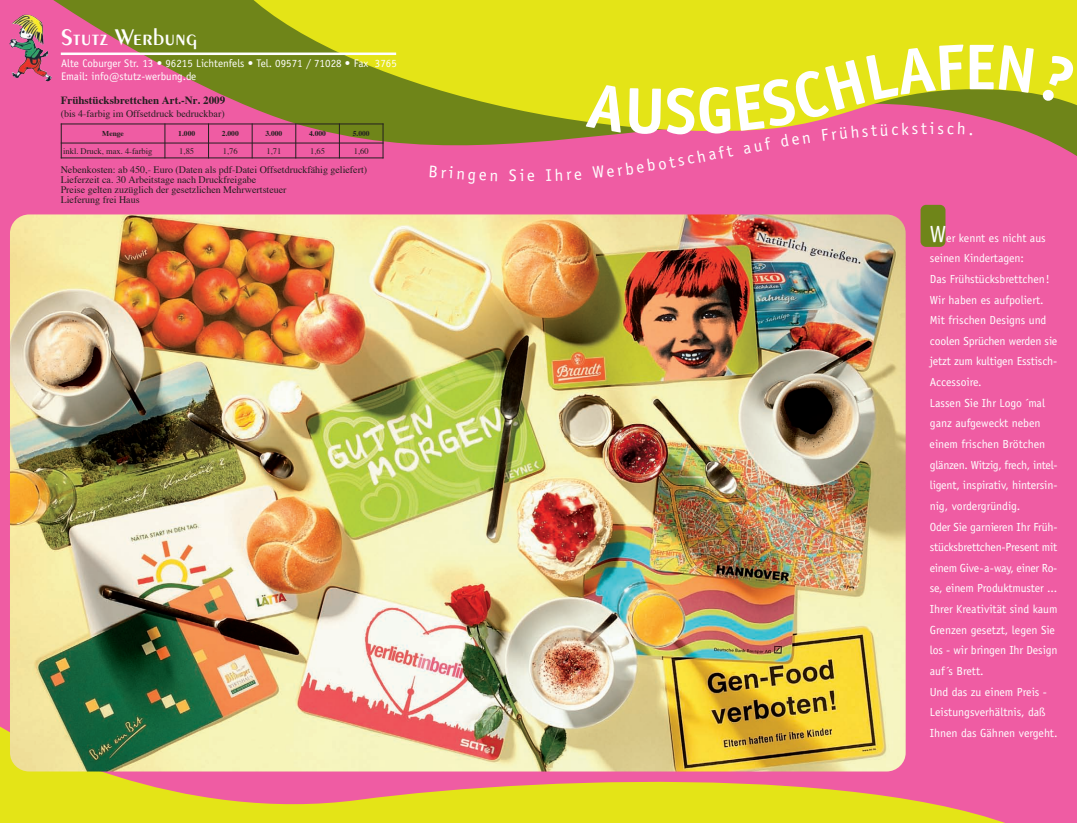
<style>
.page{position:relative;width:1077px;height:823px;background:#fff}
.page>*{position:absolute;margin:0;border:0;box-sizing:border-box;transform-origin:0 0}
.t1{font:700 64.7px "Officina Sans";color:#fff}
.t2{font:600 24px "Exotic 350 BT";color:#fff}
.t3{font:16.9px "Officina Sans";color:#fff}
.t4{font:11.7px/20.6px "Officina Sans";letter-spacing:-.01em;color:#fff}
.t5{font:11px/13.2px "Officina Sans";color:#fff}
.t6{font:700 11px "Times";color:#231f20}
.t7{font:10px/10px "Times";color:#231f20}
.t8{font:8.5px "Times";color:#231f20}
.t9{font:700 7.5px "Times";color:#231f20}
.s1{font-size:23.4px}
</style>
<div class="page">
<div style="left:0;top:0;width:1076px;height:822px;background:#ef5ca3"></div>
<svg style="left:11px;top:0;width:935px;height:214px"></svg>
<svg style="left:160px;top:0;width:916px;height:173px"></svg>
<svg style="left:0;top:696px;width:1002px;height:126px;fill:#e4e417"></svg>
<div style="left:920px;top:205px;width:25px;height:42px;background:#6f8519;border-radius:6px"></div>
<img style="left:10px;top:214px;width:895px;height:557px;border-radius:19px">
<img style="left:9px;top:35px;width:43px;height:46px">
<hr style="left:61px;top:52px;width:335px;height:3px;background:#fff">
<hr style="left:61px;top:123px;width:1px;height:35px;background:#231f20">
<hr style="left:164px;top:123px;width:1px;height:35px;background:#231f20">
<hr style="left:208px;top:123px;width:1px;height:35px;background:#231f20">
<hr style="left:252px;top:123px;width:1px;height:35px;background:#231f20">
<hr style="left:295px;top:123px;width:1px;height:35px;background:#231f20">
<hr style="left:339px;top:123px;width:1px;height:35px;background:#231f20">
<hr style="left:382px;top:123px;width:1px;height:35px;background:#231f20">
<hr style="left:61px;top:123px;width:322px;height:1px;background:#231f20">
<hr style="left:61px;top:142px;width:322px;height:1px;background:#231f20">
<hr style="left:61px;top:157px;width:322px;height:1px;background:#231f20">
<svg style="left:585px;top:83px;width:76px;height:51px;background:#d4d31a"></svg>
<svg style="left:998px;top:45px;width:78px;height:61px;background:#cfd317"></svg>
<svg style="left:468px;top:171px;width:29px;height:12px"></svg>
<svg style="left:509px;top:169px;width:7px;height:13px"></svg>
<svg style="left:527px;top:173px;width:7px;height:9px"></svg>
<svg style="left:546px;top:168px;width:35px;height:13px"></svg>
<svg style="left:592px;top:156px;width:92px;height:22px"></svg>
<svg style="left:698px;top:44px;width:274px;height:101px"></svg>
<h2 class="t2" style="left:61px;top:28px;width:138px">Stutz Werbung</h2>
<p class="t5" style="left:61px;top:58px;width:337px">Alte Coburger Str. 13 • 96215 Lichtenfels • Tel. 09571 / 71028 • Fax 3765<br>Email: info@stutz-werbung.de</p>
<p class="t6" style="left:61px;top:96px;width:166px">Frühstücksbrettchen Art.-Nr. 2009</p>
<p class="t7" style="left:61px;top:109px;width:165px">(bis 4-farbig im Offsetdruck bedruckbar)</p>
<p class="t9" style="left:102px;top:131px;width:23px">Menge</p>
<p class="t9" style="left:178px;top:131px;width:18px">1.000</p>
<p class="t9" style="left:222px;top:131px;width:18px">2.000</p>
<p class="t9" style="left:265px;top:131px;width:18px">3.000</p>
<p class="t9" style="left:309px;top:131px;width:18px">4.000</p>
<p class="t9" style="left:353px;top:131px;width:18px">5.000</p>
<p class="t8" style="left:63px;top:148px;width:91px">inkl. Druck, max. 4-farbig</p>
<p class="t8" style="left:179px;top:148px;width:16px">1,85</p>
<p class="t8" style="left:223px;top:148px;width:16px">1,76</p>
<p class="t8" style="left:266px;top:148px;width:16px">1,71</p>
<p class="t8" style="left:310px;top:148px;width:16px">1,65</p>
<p class="t8" style="left:354px;top:148px;width:16px">1,60</p>
<p class="t7" style="left:61px;top:165px;width:308px">Nebenkosten: ab 450,- Euro (Daten als pdf-Datei Offsetdruckfähig geliefert)<br>Lieferzeit ca. 30 Arbeitstage nach Druckfreigabe<br>Preise gelten zuzüglich der gesetzlichen Mehrwertsteuer<br>Lieferung frei Haus</p>
<h3 class="t3" style="left:429px;top:165px;width:38px;rotate:4deg">Brin</h3>
<h3 class="t3" style="left:519px;top:169px;width:6px">i</h3>
<h1 class="t1" style="left:665px;top:87px;width:33px">S</h1>
<h3 class="t3" style="left:686px;top:153px;width:48px;rotate:-11deg">chaft</h3>
<h3 class="t3" style="left:742px;top:142px;width:48px;rotate:-10deg">auf d</h3>
<h3 class="t3" style="left:930px;top:122px;width:16px">is</h3>
<h1 class="t1" style="left:964px;top:43px;width:33px">E</h1>
<p class="t4" style="left:929px;top:228px;width:129px"><span class="s1">W</span>er kennt es nicht aus seinen Kindertagen:<br>Das Frühstücksbrettchen!<br>Wir haben es aufpoliert.<br>Mit frischen Designs und coolen Sprüchen werden sie jetzt zum kultigen Esstisch-<br>Accessoire.<br>Lassen Sie Ihr Logo ´mal ganz aufgeweckt neben einem frischen Brötchen glänzen. Witzig, frech, intel&shy;ligent, inspirativ, hintersin&shy;nig, vordergründig.<br>Oder Sie garnieren Ihr Früh&shy;stücksbrettchen-Present mit einem Give-a-way, einer Ro&shy;se, einem Produktmuster ...<br>Ihrer Kreativität sind kaum<br>Grenzen gesetzt, legen Sie los - wir bringen Ihr Design auf´s Brett.<br>Und das zu einem Preis -<br>Leistungsverhältnis, daß<br>Ihnen das Gähnen vergeht.</p>
</div>
